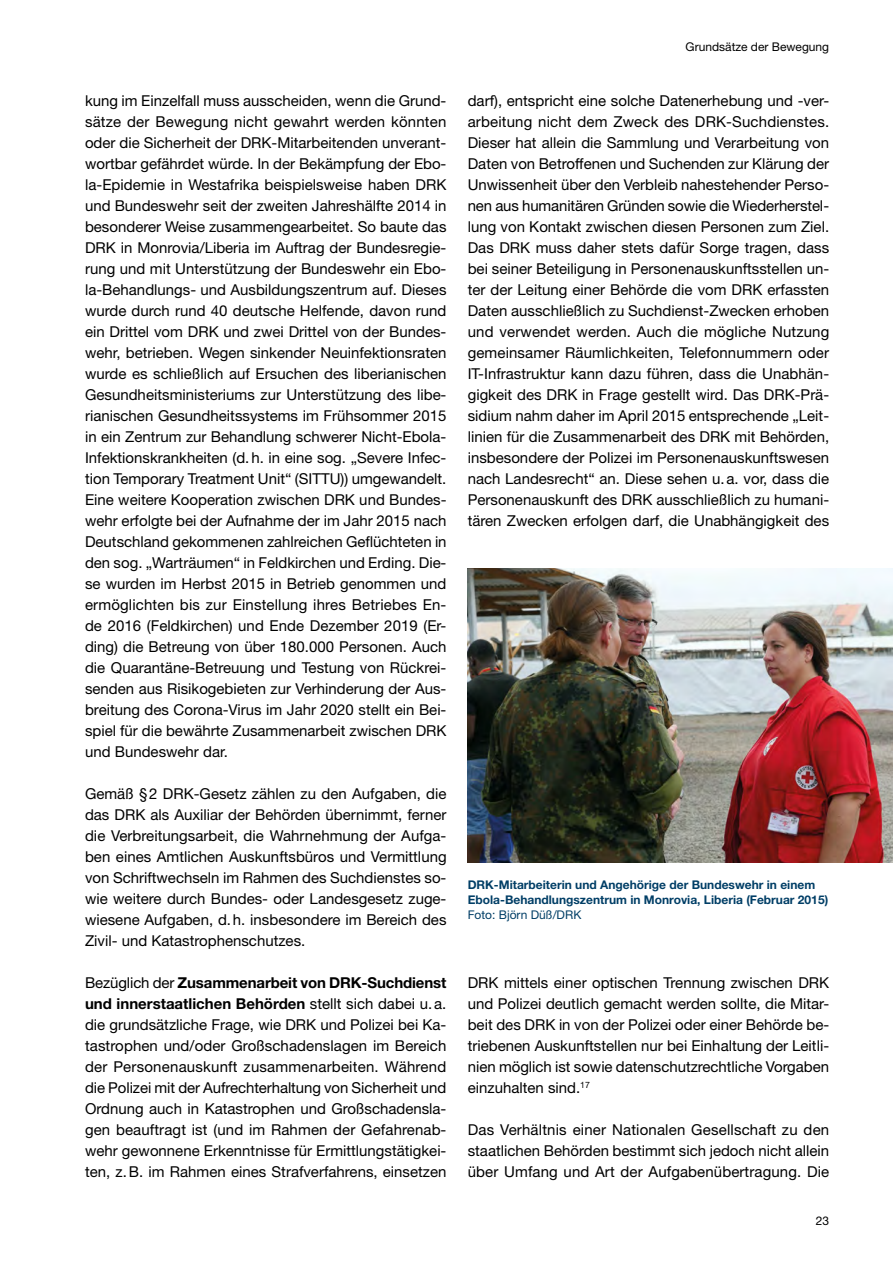
<style>
.page{position:relative;width:893px;height:1263px;background:#fff}
.page>*{position:absolute;margin:0;border:0;box-sizing:border-box;transform-origin:0 0}
.Text_Fließtext_Blocksatz_10_14_pt{font:15px/21px "Helvetica Neue LT Pro";color:#000;text-align:justify}
.Text_Bildunterschrift_8_10_pt{font:700 12px/15px "Helvetica Neue LT Pro";color:#003e66}
.t1{font:12px "Helvetica Neue LT Pro";color:#000}
.t2{font:12px "Helvetica Neue LT Pro";color:#003e66}
.s1{font-weight:700}
</style>
<div class="page">
<img style="left:468px;top:568px;width:425px;height:294px">
<p class="Text_Fließtext_Blocksatz_10_14_pt" style="left:85px;top:90px;width:363px">kung im Einzelfall muss ausscheiden, wenn die Grund&shy;sätze der Bewegung nicht gewahrt werden könnten oder die Sicherheit der DRK-Mitarbeitenden unverant&shy;wortbar gefährdet würde. In der Bekämpfung der Ebo&shy;la-Epidemie in Westafrika beispielsweise haben DRK und Bundeswehr seit der zweiten Jahreshälfte 2014 in besonderer Weise zusammengearbeitet. So baute das DRK in Monrovia/Liberia im Auftrag der Bundesregie&shy;rung und mit Unterstützung der Bundeswehr ein Ebo&shy;la-Behandlungs- und Ausbildungszentrum auf. Dieses wurde durch rund 40 deutsche Helfende, davon rund ein Drittel vom DRK und zwei Drittel von der Bundes&shy;wehr, betrieben. Wegen sinkender Neuinfektionsraten wurde es schließlich auf Ersuchen des liberianischen Gesundheitsministeriums zur Unterstützung des libe&shy;rianischen Gesundheitssystems im Frühsommer 2015 in ein Zentrum zur Behandlung schwerer Nicht-Ebola-Infektionskrankheiten (d.h. in eine sog. „Severe Infec&shy;tion Temporary Treatment Unit“ (SITTU)) umgewandelt.<br>Eine weitere Kooperation zwischen DRK und Bundes&shy;wehr erfolgte bei der Aufnahme der im Jahr 2015 nach Deutschland gekommenen zahlreichen Geflüchteten in den sog. „Warträumen“ in Feldkirchen und Erding. Die&shy;se wurden im Herbst 2015 in Betrieb genommen und ermöglichten bis zur Einstellung ihres Betriebes En&shy;de 2016 (Feldkirchen) und Ende Dezember 2019 (Er&shy;ding) die Betreung von über 180.000 Personen. Auch die Quarantäne-Betreuung und Testung von Rückrei&shy;senden aus Risikogebieten zur Verhinderung der Aus&shy;breitung des Corona-Virus im Jahr 2020 stellt ein Bei&shy;spiel für die bewährte Zusammenarbeit zwischen DRK und Bundeswehr dar.</p>
<p class="Text_Fließtext_Blocksatz_10_14_pt" style="left:85px;top:783px;width:363px">Gemäß §2 DRK-Gesetz zählen zu den Aufgaben, die das DRK als Auxiliar der Behörden übernimmt, ferner die Verbreitungsarbeit, die Wahrnehmung der Aufga&shy;ben eines Amtlichen Auskunftsbüros und Vermittlung von Schriftwechseln im Rahmen des Suchdienstes so&shy;wie weitere durch Bundes- oder Landesgesetz zuge&shy;wiesene Aufgaben, d.h. insbesondere im Bereich des Zivil- und Katastrophenschutzes.</p>
<p class="Text_Fließtext_Blocksatz_10_14_pt" style="left:85px;top:972px;width:363px">Bezüglich der <span class="s1">Zusammenarbeit von DRK-Suchdienst und innerstaatlichen Behörden</span> stellt sich dabei u.a. die grundsätzliche Frage, wie DRK und Polizei bei Ka&shy;tastrophen und/oder Großschadenslagen im Bereich der Personenauskunft zusammenarbeiten. Während die Polizei mit der Aufrechterhaltung von Sicherheit und Ordnung auch in Katastrophen und Großschadensla&shy;gen beauftragt ist (und im Rahmen der Gefahrenab&shy;wehr gewonnene Erkenntnisse für Ermittlungstätigkei&shy;ten, z.B. im Rahmen eines Strafverfahrens, einsetzen</p>
<p class="t1" style="left:686px;top:39px;width:145px">Grundsätze der Bewegung</p>
<p class="Text_Fließtext_Blocksatz_10_14_pt" style="left:468px;top:90px;width:363px">darf), entspricht eine solche Datenerhebung und -ver&shy;arbeitung nicht dem Zweck des DRK-Suchdienstes.<br>Dieser hat allein die Sammlung und Verarbeitung von Daten von Betroffenen und Suchenden zur Klärung der Unwissenheit über den Verbleib nahestehender Perso&shy;nen aus humanitären Gründen sowie die Wiederherstel&shy;lung von Kontakt zwischen diesen Personen zum Ziel.<br>Das DRK muss daher stets dafür Sorge tragen, dass bei seiner Beteiligung in Personenauskunftsstellen un&shy;ter der Leitung einer Behörde die vom DRK erfassten Daten ausschließlich zu Suchdienst-Zwecken erhoben und verwendet werden. Auch die mögliche Nutzung gemeinsamer Räumlichkeiten, Telefonnummern oder IT-Infrastruktur kann dazu führen, dass die Unabhän&shy;gigkeit des DRK in Frage gestellt wird. Das DRK-Prä&shy;sidium nahm daher im April 2015 entsprechende „Leit&shy;linien für die Zusammenarbeit des DRK mit Behörden, insbesondere der Polizei im Personenauskunftswesen nach Landesrecht“ an. Diese sehen u.a. vor, dass die Personenauskunft des DRK ausschließlich zu humani&shy;tären Zwecken erfolgen darf, die Unabhängigkeit des</p>
<p class="Text_Bildunterschrift_8_10_pt" style="left:468px;top:877px;width:362px">DRK-Mitarbeiterin und Angehörige der Bundeswehr in einem<br>Ebola-Behandlungszentrum in Monrovia, Liberia (Februar 2015)</p>
<p class="t2" style="left:468px;top:907px;width:115px">Foto: Björn Düß/DRK</p>
<p class="Text_Fließtext_Blocksatz_10_14_pt" style="left:468px;top:972px;width:363px">DRK mittels einer optischen Trennung zwischen DRK und Polizei deutlich gemacht werden sollte, die Mitar&shy;beit des DRK in von der Polizei oder einer Behörde be&shy;triebenen Auskunftstellen nur bei Einhaltung der Leitli&shy;nien möglich ist sowie datenschutzrechtliche Vorgaben einzuhalten sind.<sup>17</sup></p>
<p class="Text_Fließtext_Blocksatz_10_14_pt" style="left:468px;top:1119px;width:363px">Das Verhältnis einer Nationalen Gesellschaft zu den staatlichen Behörden bestimmt sich jedoch nicht allein über Umfang und Art der Aufgabenübertragung. Die</p>
<p class="t1" style="left:816px;top:1213px;width:15px">23</p>
</div>
